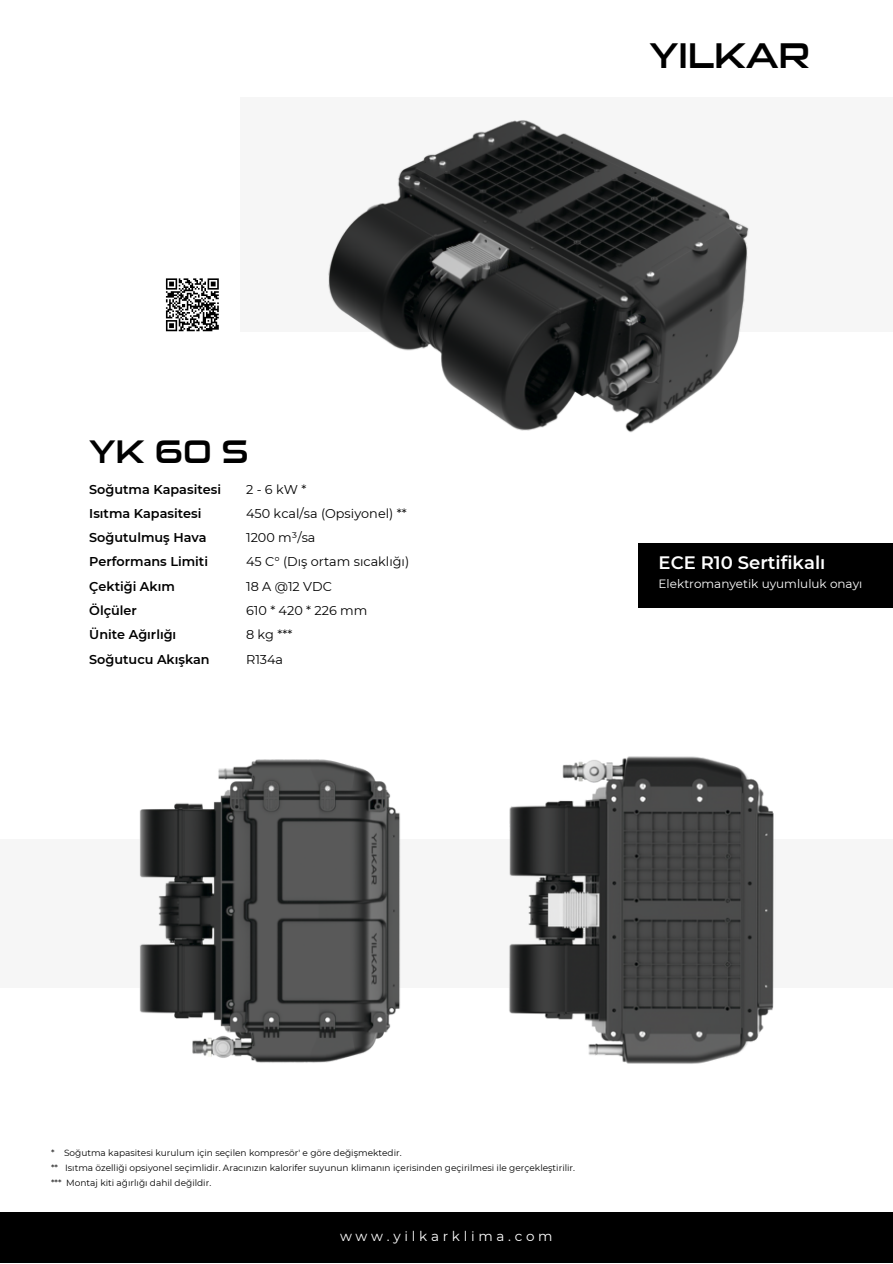
<style>
.page{position:relative;width:893px;height:1264px;background:#fff}
.page>*{position:absolute;margin:0;border:0;box-sizing:border-box;transform-origin:0 0}
.t1{font:35.85px "Sui Generis Rg";color:#000}
.t2{font:32.85px "Sui Generis Rg";color:#000}
.t3{font:600 18px "Montserrat";color:#fff}
.t4{font:13.5px "Montserrat";letter-spacing:.275em;color:#fff}
.t5{font:600 12.75px/24.3px "Montserrat";color:#000}
.t6{font:12.75px/24.3px "Montserrat";color:#000}
.t7{font:12px "Montserrat";color:#fff}
.t8{font:9px/14.9px "Montserrat";color:#000}
</style>
<div class="page">
<div style="left:0;top:1212px;width:892px;height:50px;background:#000"></div>
<div style="left:638px;top:543px;width:254px;height:65px;background:#000"></div>
<div style="left:0;top:839px;width:892px;height:148px;background:#f6f6f6"></div>
<div style="left:240px;top:97px;width:652px;height:234px;background:#f6f6f6"></div>
<img style="left:328px;top:120px;width:421px;height:313px">
<img style="left:508px;top:756px;width:266px;height:308px">
<img style="left:139px;top:759px;width:262px;height:304px">
<svg style="left:166px;top:278px;width:53px;height:53px"></svg>
<h2 class="t2" style="left:89px;top:432px;width:161px">YK 60 S</h2>
<h3 class="t5" style="left:89px;top:477px;width:131px">Soğutma Kapasitesi</h3>
<h3 class="t5" style="left:89px;top:525px;width:119px">Soğutulmuş Hava</h3>
<h3 class="t5" style="left:89px;top:574px;width:87px">Çektiği Akım</h3>
<h3 class="t6" style="left:246px;top:477px;width:62px">2-6kW*</h3>
<h3 class="t6" style="left:246px;top:525px;width:71px">1200 m³/sa</h3>
<h3 class="t6" style="left:246px;top:574px;width:87px">18 A @12 VDC</h3>
<h3 class="t5" style="left:89px;top:501px;width:112px">Isıtma Kapasitesi</h3>
<h3 class="t6" style="left:246px;top:501px;width:162px">450 kcal/sa (Opsiyonel) **</h3>
<h3 class="t5" style="left:89px;top:549px;width:118px">Performans Limiti</h3>
<h3 class="t6" style="left:246px;top:549px;width:165px">45 C° (Dış ortam sıcaklığı)</h3>
<h3 class="t5" style="left:89px;top:598px;width:122px">Ölçüler<br>Ünite Ağırlığı<br>Soğutucu Akışkan</h3>
<h3 class="t6" style="left:246px;top:598px;width:123px">610 * 420 * 226 mm<br>8 kg ***<br>R134a</h3>
<h1 class="t1" style="left:649px;top:35px;width:162px">YILKAR</h1>
<h3 class="t3" style="left:658px;top:551px;width:168px">ECE R10 Sertifikalı</h3>
<h3 class="t7" style="left:658px;top:576px;width:205px">Elektromanyeti k uyumluluk onayı</h3>
<p class="t8" style="left:51px;top:1145px;width:525px">* Soğutma kapasitesi kurulum içi n seçi len kompresör' e göre değişmektedi r.<br>** Isıtma özelliği opsiyonel seçi mlidi r. Aracınızın kalorifer suyunun kli manın içerisi nden geçi ri lmesi i le gerçekleşti ri li r. *** Montaj kiti ağırlığı dahil değildir.</p>
<h3 class="t4" style="left:340px;top:1228px;width:214px">www.yi lkarkli ma.com</h3>
</div>
